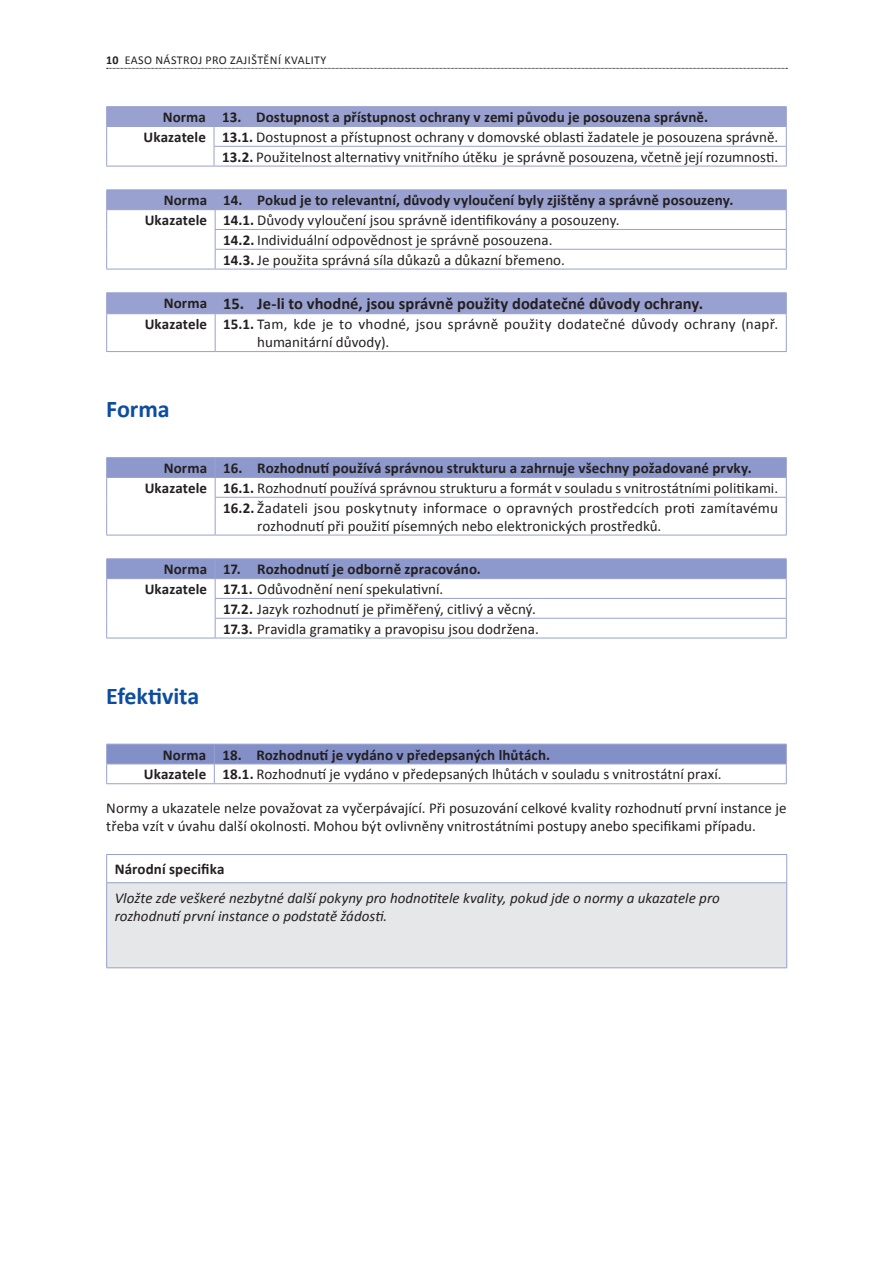
<style>
.page{position:relative;width:893px;height:1263px;background:#fff}
.page>*{position:absolute;margin:0;border:0;box-sizing:border-box;transform-origin:0 0}
.t1{font:700 24px "Calibri";color:#0d4da1}
.t2{font:700 16.5px "Calibri";color:#231f20}
.body{font:15px/18px "Calibri";letter-spacing:.005em;color:#231f20}
.table_body{font:700 15px "Calibri";letter-spacing:.005em;color:#231f20}
.table_body-2{font:italic 15px/18px "Calibri";color:#231f20}
.table_body_right{font:700 15px "Calibri";letter-spacing:.005em;color:#231f20}
.t3{font:12px "Calibri";letter-spacing:.04em;color:#231f20}
.s1{font-weight:700}
</style>
<div class="page">
<svg style="left:107px;top:68px;width:680px;height:1px"></svg>
<hr style="left:106px;top:166px;width:108px;height:1px;background:#99a1d0">
<hr style="left:214px;top:166px;width:573px;height:1px;background:#99a1d0">
<hr style="left:106px;top:106px;width:108px;height:1px;background:#99a1d0">
<hr style="left:214px;top:106px;width:573px;height:1px;background:#99a1d0">
<svg style="left:106px;top:107px;width:681px;height:59px"></svg>
<hr style="left:214px;top:126px;width:573px;height:1px;background:#99a1d0">
<hr style="left:106px;top:269px;width:109px;height:1px;background:#99a1d0">
<hr style="left:215px;top:269px;width:572px;height:1px;background:#99a1d0">
<hr style="left:106px;top:189px;width:109px;height:1px;background:#99a1d0">
<hr style="left:215px;top:189px;width:572px;height:1px;background:#99a1d0">
<svg style="left:106px;top:190px;width:681px;height:79px"></svg>
<hr style="left:215px;top:209px;width:572px;height:1px;background:#99a1d0">
<hr style="left:106px;top:314px;width:1px;height:37px;background:#99a1d0">
<hr style="left:106px;top:351px;width:109px;height:1px;background:#99a1d0">
<hr style="left:215px;top:314px;width:1px;height:37px;background:#99a1d0">
<hr style="left:786px;top:314px;width:1px;height:37px;background:#99a1d0">
<hr style="left:215px;top:351px;width:572px;height:1px;background:#99a1d0">
<hr style="left:106px;top:292px;width:109px;height:1px;background:#99a1d0">
<hr style="left:215px;top:292px;width:572px;height:1px;background:#99a1d0">
<div style="left:106px;top:293px;width:681px;height:21px;background:#99a1d0"></div>
<hr style="left:215px;top:313px;width:572px;height:1px;background:#99a1d0">
<hr style="left:106px;top:497px;width:1px;height:38px;background:#99a1d0">
<hr style="left:106px;top:535px;width:109px;height:1px;background:#99a1d0">
<hr style="left:215px;top:497px;width:572px;height:1px;background:#99a1d0">
<hr style="left:215px;top:498px;width:1px;height:37px;background:#99a1d0">
<hr style="left:786px;top:498px;width:1px;height:37px;background:#99a1d0">
<hr style="left:215px;top:535px;width:572px;height:1px;background:#99a1d0">
<hr style="left:106px;top:457px;width:109px;height:1px;background:#99a1d0">
<hr style="left:215px;top:457px;width:572px;height:1px;background:#99a1d0">
<svg style="left:106px;top:458px;width:681px;height:39px"></svg>
<hr style="left:215px;top:477px;width:572px;height:1px;background:#99a1d0">
<hr style="left:106px;top:638px;width:109px;height:1px;background:#99a1d0">
<hr style="left:215px;top:638px;width:572px;height:1px;background:#99a1d0">
<hr style="left:106px;top:558px;width:109px;height:1px;background:#99a1d0">
<hr style="left:215px;top:558px;width:572px;height:1px;background:#99a1d0">
<svg style="left:106px;top:559px;width:681px;height:79px"></svg>
<hr style="left:215px;top:578px;width:572px;height:1px;background:#99a1d0">
<hr style="left:106px;top:783px;width:108px;height:1px;background:#99a1d0">
<hr style="left:214px;top:783px;width:573px;height:1px;background:#99a1d0">
<svg style="left:106px;top:744px;width:681px;height:39px"></svg>
<hr style="left:214px;top:763px;width:573px;height:1px;background:#99a1d0">
<div style="left:107px;top:883px;width:680px;height:85px;background:#e6e7e9"></div>
<hr style="left:106px;top:854px;width:681px;height:1px;background:#99a1d0">
<svg style="left:106px;top:855px;width:1px;height:27px"></svg>
<svg style="left:786px;top:855px;width:1px;height:27px"></svg>
<hr style="left:106px;top:882px;width:681px;height:1px;background:#99a1d0">
<hr style="left:106px;top:883px;width:1px;height:84px;background:#99a1d0">
<hr style="left:786px;top:883px;width:1px;height:84px;background:#99a1d0">
<hr style="left:106px;top:967px;width:681px;height:1px;background:#99a1d0">
<p class="t3" style="left:106px;top:52px;width:222px"><span class="s1">10</span> EASO NÁSTROJ PRO ZAJIŠTĚNÍ KVALITY</p>
<p class="table_body_right" style="left:163px;top:108px;width:45px">Norma</p>
<p class="table_body" style="left:222px;top:108px;width:487px">13. Dostupnost a přístupnost ochrany v zemi původu je posouzena správně.</p>
<p class="table_body_right" style="left:144px;top:127px;width:64px">Ukazatele</p>
<p class="body" style="left:222px;top:128px;width:558px"><span class="s1">13.1.</span> Dostupnost a přístupnost ochrany v domovské oblasti žadatele je posouzena správně.</p>
<p class="body" style="left:222px;top:148px;width:558px"><span class="s1">13.2.</span> Použitelnost alternativy vnitřního útěku je správně posouzena, včetně její rozumnosti.</p>
<p class="table_body_right" style="left:164px;top:191px;width:45px">Norma</p>
<p class="table_body" style="left:223px;top:191px;width:512px">14. Pokud je to relevantní, důvody vyloučení byly zjištěny a správně posouzeny.</p>
<p class="table_body_right" style="left:145px;top:211px;width:64px">Ukazatele</p>
<p class="body" style="left:223px;top:211px;width:398px"><span class="s1">14.1.</span> Důvody vyloučení jsou správně identifikovány a posouzeny.</p>
<p class="body" style="left:223px;top:231px;width:331px"><span class="s1">14.2.</span> Individuální odpovědnost je správně posouzena.</p>
<p class="body" style="left:223px;top:251px;width:343px"><span class="s1">14.3.</span> Je použita správná síla důkazů a důkazní břemeno.</p>
<p class="table_body_right" style="left:164px;top:294px;width:45px">Norma</p>
<p class="t2" style="left:223px;top:293px;width:481px">15. Je-li to vhodné, jsou správně použity dodatečné důvody ochrany.</p>
<p class="table_body_right" style="left:145px;top:315px;width:64px">Ukazatele</p>
<p class="body" style="left:257px;top:315px;width:522px;text-indent:-34px"><span class="s1">15.1.</span> Tam, kde je to vhodné, jsou správně použity dodatečné důvody ochrany (např. humanitární důvody).</p>
<h1 class="t1" style="left:106px;top:394px;width:65px">Forma</h1>
<p class="table_body_right" style="left:164px;top:459px;width:45px">Norma</p>
<p class="table_body" style="left:223px;top:459px;width:530px">16. Rozhodnutí používá správnou strukturu a zahrnuje všechny požadované prvky.</p>
<p class="table_body_right" style="left:145px;top:478px;width:64px">Ukazatele</p>
<p class="body" style="left:223px;top:479px;width:556px"><span class="s1">16.1.</span> Rozhodnutí používá správnou strukturu a formát v souladu s vnitrostátními politikami.</p>
<p class="body" style="left:257px;top:499px;width:522px;text-indent:-34px"><span class="s1">16.2.</span> Žadateli jsou poskytnuty informace o opravných prostředcích proti zamítavému rozhodnutí při použití písemných nebo elektronických prostředků.</p>
<p class="table_body_right" style="left:164px;top:560px;width:45px">Norma</p>
<p class="table_body" style="left:223px;top:560px;width:259px">17. Rozhodnutí je odborně zpracováno.</p>
<p class="table_body_right" style="left:145px;top:580px;width:64px">Ukazatele</p>
<p class="body" style="left:223px;top:580px;width:222px"><span class="s1">17.1.</span> Odůvodnění není spekulativní.</p>
<p class="body" style="left:223px;top:600px;width:314px"><span class="s1">17.2.</span> Jazyk rozhodnutí je přiměřený, citlivý a věcný.</p>
<p class="body" style="left:223px;top:620px;width:317px"><span class="s1">17.3.</span> Pravidla gramatiky a pravopisu jsou dodržena.</p>
<h1 class="t1" style="left:106px;top:680px;width:94px">Efektivita</h1>
<p class="table_body_right" style="left:163px;top:745px;width:45px">Norma</p>
<p class="table_body" style="left:222px;top:745px;width:329px">18. Rozhodnutí je vydáno v předepsaných lhůtách.</p>
<p class="table_body_right" style="left:144px;top:765px;width:64px">Ukazatele</p>
<p class="body" style="left:222px;top:765px;width:501px"><span class="s1">18.1.</span> Rozhodnutí je vydáno v předepsaných lhůtách v souladu s vnitrostátní praxí.</p>
<p class="body" style="left:106px;top:799px;width:682px">Normy a ukazatele nelze považovat za vyčerpávající. Při posuzování celkové kvality rozhodnutí první instance je třeba vzít v úvahu další okolnosti. Mohou být ovlivněny vnitrostátními postupy anebo specifikami případu.</p>
<p class="table_body" style="left:115px;top:860px;width:111px">Národní specifika</p>
<p class="table_body-2" style="left:115px;top:888px;width:607px">Vložte zde veškeré nezbytné další pokyny pro hodnotitele kvality, pokud jde o normy a ukazatele pro rozhodnutí první instance o podstatě žádosti.</p>
</div>
